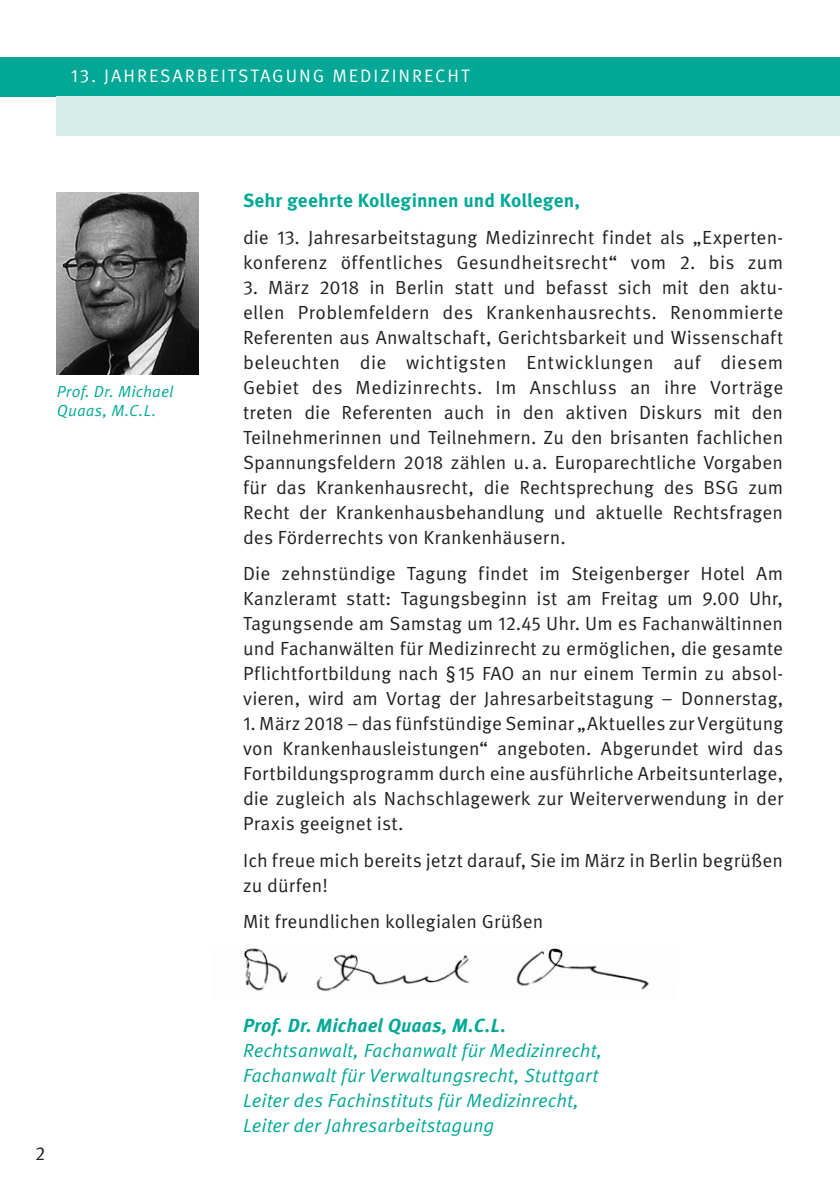
<style>
.page{position:relative;width:840px;height:1191px;background:#fff}
.page>*{position:absolute;margin:0;border:0;box-sizing:border-box;transform-origin:0 0}
.t1{font:19px/25px "Meta OT Norm";letter-spacing:.01em;color:#231f20;text-align:justify}
.t2{font:19px/25px "Meta OT Norm Ita";color:#00a895}
.t3{font:700 19px "Meta OT";letter-spacing:.005em;color:#00a895}
.t4{font:italic 700 19px "Meta OT";letter-spacing:.005em;color:#00a895}
.t5{font:18px "Meta OT Norm";letter-spacing:.11em;color:#fff}
.t6{font:16px/19.2px "Meta OT Norm Ita";letter-spacing:.01em;color:#00a895}
</style>
<div class="page">
<div style="left:0;top:57px;width:839px;height:39px;background:#00a895"></div>
<div style="left:57px;top:96px;width:782px;height:40px;background:#d6edea"></div>
<img style="left:57px;top:193px;width:141px;height:181px">
<img style="left:244px;top:948px;width:405px;height:43px">
<p class="t5" style="left:71px;top:65px;width:400px">13. JAHRESARBEITSTAGUNG MEDIZINRECHT</p>
<p class="t6" style="left:57px;top:382px;width:118px">Prof. Dr. Michael<br>Quaas, M.C.L.</p>
<p class="t1" style="left:35px;top:1141px;width:12px">2</p>
<p class="t3" style="left:243px;top:188px;width:338px">Sehr geehrte Kolleginnen und Kollegen,</p>
<p class="t1" style="left:243px;top:225px;width:541px">die 13. Jahresarbeitstagung Medizinrecht findet als „Experten&shy;konferenz öffentliches Gesundheitsrecht“ vom 2. bis zum</p>
<p class="t1" style="left:243px;top:275px;width:541px">3. März 2018 in Berlin statt und befasst sich mit den aktu&shy;ellen Problemfeldern des Krankenhausrechts. Renommierte Referenten aus Anwaltschaft, Gerichtsbarkeit und Wissenschaft beleuchten die wichtigsten Entwicklungen auf diesem Gebiet des Medizinrechts. Im Anschluss an ihre Vorträge treten die Referenten auch in den aktiven Diskurs mit den Teilnehmerinnen und Teilnehmern. Zu den brisanten fachlichen Spannungsfeldern 2018 zählen u.a. Europarechtliche Vorgaben für das Krankenhausrecht, die Rechtsprechung des BSG zum Recht der Krankenhausbehandlung und aktuelle Rechtsfragen des Förderrechts von Krankenhäusern.</p>
<p class="t1" style="left:243px;top:561px;width:541px">Die zehnstündige Tagung findet im Steigenberger Hotel Am Kanzleramt statt: Tagungsbeginn ist am Freitag um 9.00 Uhr, Tagungsende am Samstag um 12.45 Uhr. Um es Fachanwältinnen und Fachanwälten für Medizinrecht zu ermöglichen, die gesamte Pflichtfortbildung nach §15 FAO an nur einem Termin zu absol&shy;vieren, wird am Vortag der Jahresarbeitstagung – Donnerstag,</p>
<p class="t1" style="left:243px;top:711px;width:541px">1. März 2018 – das fünfstündige Seminar „Aktuelles zur Vergütung von Krankenhausleistungen“ angeboten. Abgerundet wird das Fortbildungsprogramm durch eine ausführliche Arbeitsunterlage, die zugleich als Nachschlagewerk zur Weiterverwendung in der Praxis geeignet ist.</p>
<p class="t1" style="left:243px;top:847px;width:541px">Ich freue mich bereits jetzt darauf, Sie im März in Berlin begrüßen zu dürfen!</p>
<p class="t1" style="left:243px;top:909px;width:302px">Mit freundlichen kollegialen Grüßen</p>
<p class="t4" style="left:243px;top:1014px;width:264px">Prof. Dr. Michael Quaas, M.C.L.</p>
<p class="t2" style="left:243px;top:1038px;width:361px">Rechtsanwalt, Fachanwalt für Medizinrecht, Fachanwalt für Verwaltungsrecht, Stuttgart Leiter des Fachinstituts für Medizinrecht, Leiter der Jahresarbeitstagung</p>
</div>
